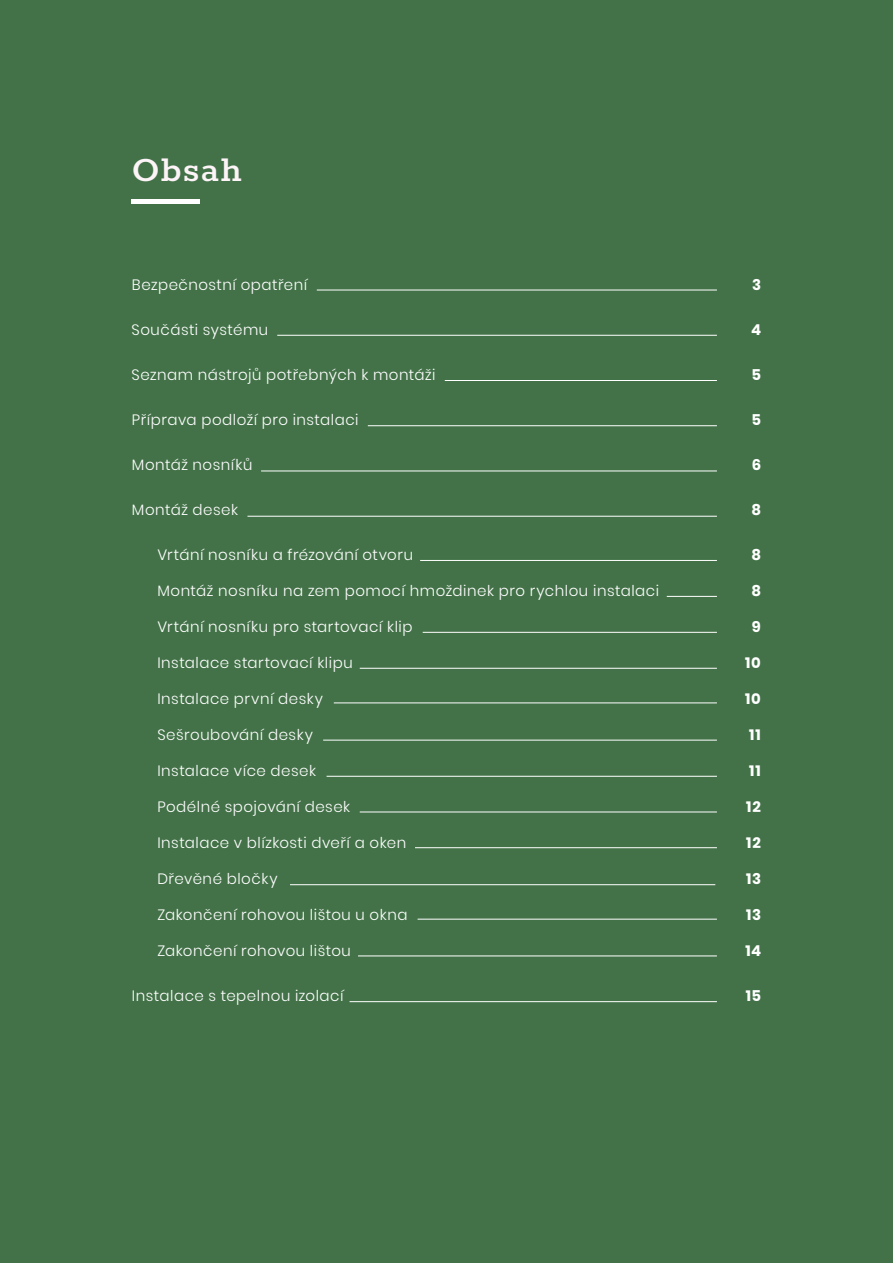
<style>
.page{position:relative;width:893px;height:1263px;background:#437248}
.page>*{position:absolute;margin:0;border:0;box-sizing:border-box;transform-origin:0 0}
.t1{font:39px "Rokkitt";letter-spacing:.03em;color:#fdf4f8}
.t2{font:300 15px "Poppins";letter-spacing:.035em;color:#fff}
.t3{font:700 15px "Poppins";letter-spacing:.05em;color:#fff}
</style>
<div class="page">
<hr style="left:132px;top:200px;width:68px;height:4px;background:#fff">
<hr style="left:317px;top:290px;width:400px;height:1px;background:#fff">
<hr style="left:277px;top:335px;width:440px;height:1px;background:#fff">
<hr style="left:445px;top:380px;width:272px;height:1px;background:#fff">
<hr style="left:261px;top:471px;width:456px;height:1px;background:#fff">
<hr style="left:247px;top:516px;width:470px;height:1px;background:#fff">
<hr style="left:423px;top:632px;width:294px;height:1px;background:#fff">
<hr style="left:360px;top:668px;width:357px;height:1px;background:#fff">
<hr style="left:334px;top:703px;width:383px;height:1px;background:#fff">
<hr style="left:323px;top:740px;width:394px;height:1px;background:#fff">
<hr style="left:327px;top:776px;width:390px;height:1px;background:#fff">
<hr style="left:360px;top:812px;width:357px;height:1px;background:#fff">
<hr style="left:415px;top:847px;width:302px;height:1px;background:#fff">
<hr style="left:290px;top:884px;width:425px;height:1px;background:#fff">
<hr style="left:350px;top:1001px;width:367px;height:1px;background:#fff">
<hr style="left:418px;top:919px;width:299px;height:1px;background:#fff">
<hr style="left:358px;top:956px;width:359px;height:1px;background:#fff">
<hr style="left:420px;top:560px;width:297px;height:1px;background:#fff">
<hr style="left:667px;top:596px;width:50px;height:1px;background:#fff">
<hr style="left:368px;top:425px;width:349px;height:1px;background:#fff">
<h1 class="t1" style="left:132px;top:144px;width:111px">Obsah</h1>
<p class="t2" style="left:132px;top:276px;width:177px">Bezpečnostní opatření</p>
<p class="t2" style="left:131px;top:321px;width:138px">Součásti systému</p>
<p class="t2" style="left:131px;top:366px;width:306px">Seznam nástrojů potřebných k montáži</p>
<p class="t2" style="left:132px;top:411px;width:228px">Příprava podloží pro instalaci</p>
<p class="t2" style="left:132px;top:456px;width:122px">Montáž nosníků</p>
<p class="t2" style="left:132px;top:501px;width:108px">Montáž desek</p>
<p class="t2" style="left:157px;top:546px;width:257px">Vrtání nosníku a frézování otvoru</p>
<p class="t2" style="left:157px;top:582px;width:503px">Montáž nosníku na zem pomocí hmoždinek pro rychlou instalaci</p>
<p class="t2" style="left:157px;top:618px;width:257px">Vrtání nosníku pro startovací klip</p>
<p class="t2" style="left:157px;top:654px;width:197px">Instalace startovací klipu</p>
<p class="t2" style="left:157px;top:690px;width:167px">Instalace první desky</p>
<p class="t2" style="left:157px;top:726px;width:157px">Sešroubování desky</p>
<p class="t2" style="left:157px;top:762px;width:160px">Instalace více desek</p>
<p class="t2" style="left:157px;top:798px;width:194px">Podélné spojování desek</p>
<p class="t2" style="left:157px;top:834px;width:250px">Instalace v blízkosti dveří a oken</p>
<p class="t2" style="left:157px;top:870px;width:122px">Dřevěné bločky</p>
<p class="t2" style="left:157px;top:906px;width:252px">Zakončení rohovou lištou u okna</p>
<p class="t2" style="left:157px;top:942px;width:195px">Zakončení rohovou lištou</p>
<p class="t2" style="left:132px;top:987px;width:213px">Instalace s tepelnou izolací</p>
<p class="t3" style="left:752px;top:276px;width:11px">3</p>
<p class="t3" style="left:751px;top:321px;width:12px">4</p>
<p class="t3" style="left:751px;top:366px;width:11px">5</p>
<p class="t3" style="left:751px;top:411px;width:11px">5</p>
<p class="t3" style="left:752px;top:456px;width:11px">6</p>
<p class="t3" style="left:752px;top:501px;width:11px">8</p>
<p class="t3" style="left:752px;top:546px;width:11px">8</p>
<p class="t3" style="left:752px;top:582px;width:11px">8</p>
<p class="t3" style="left:752px;top:618px;width:11px">9</p>
<p class="t3" style="left:745px;top:654px;width:17px">10</p>
<p class="t3" style="left:745px;top:690px;width:17px">10</p>
<p class="t3" style="left:749px;top:726px;width:13px">11</p>
<p class="t3" style="left:749px;top:762px;width:13px">11</p>
<p class="t3" style="left:746px;top:798px;width:16px">12</p>
<p class="t3" style="left:746px;top:834px;width:16px">12</p>
<p class="t3" style="left:746px;top:870px;width:17px">13</p>
<p class="t3" style="left:746px;top:906px;width:17px">13</p>
<p class="t3" style="left:745px;top:942px;width:17px">14</p>
<p class="t3" style="left:746px;top:987px;width:17px">15</p>
</div>
